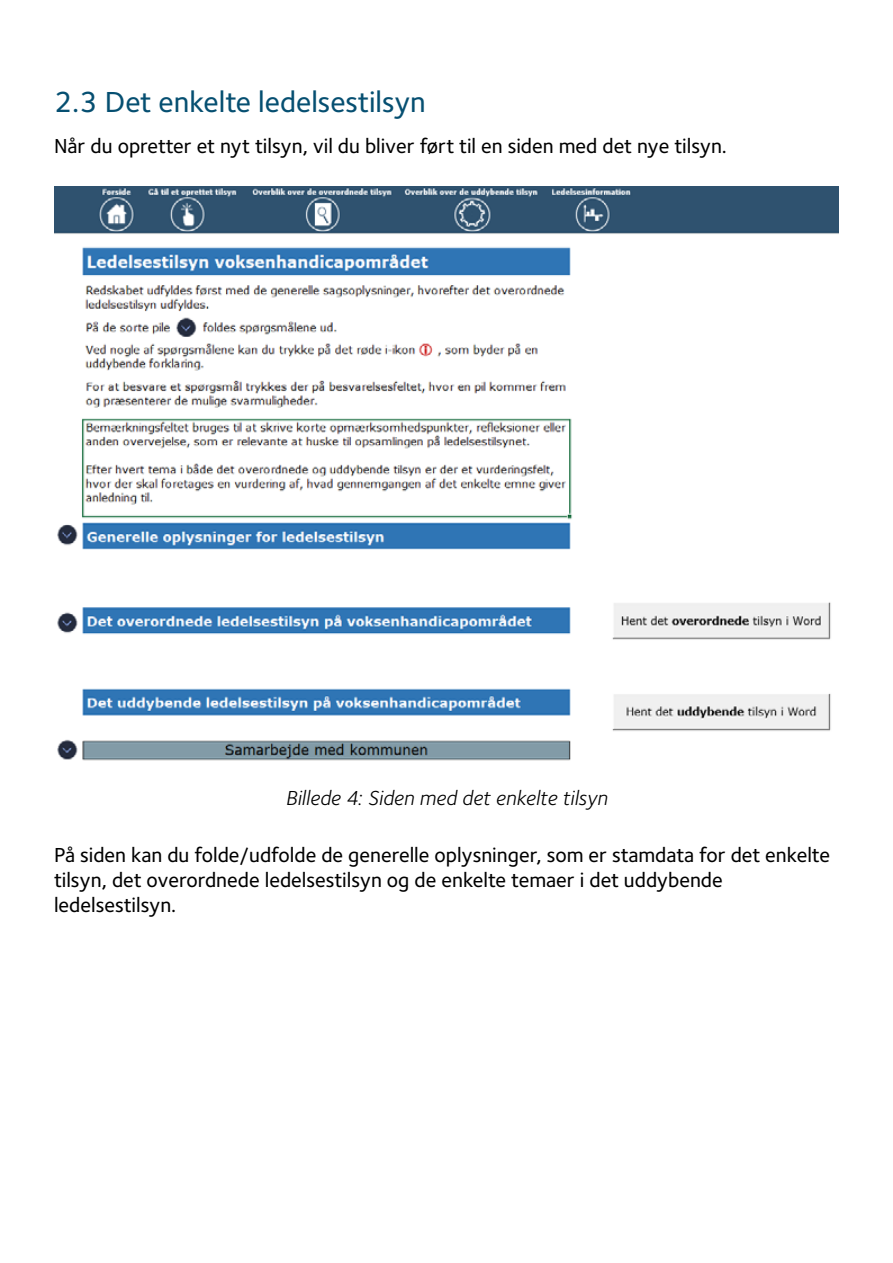
<style>
.page{position:relative;width:893px;height:1263px;background:#fff}
.page>*{position:absolute;margin:0;border:0;box-sizing:border-box;transform-origin:0 0}
.Overskrift_h3{font:500 30px "Foundry Sterling";color:#064f71}
.t1{font:500 21px/25.2px "Foundry Sterling";color:#000}
.t2{font:italic 21px "Foundry Sterling";color:#000}
</style>
<div class="page">
<img style="left:54px;top:187px;width:785px;height:574px">
<h3 class="Overskrift_h3" style="left:54px;top:84px;width:373px">2.3 Det enkelte ledelsestilsyn</h3>
<p class="t1" style="left:54px;top:134px;width:674px">Når du opretter et nyt tilsyn, vil du bliver ført til en siden med det nye tilsyn.</p>
<p class="t2" style="left:285px;top:785px;width:324px">Billede 4: Siden med det enkelte tilsyn</p>
<p class="t1" style="left:54px;top:842px;width:777px">På siden kan du folde/udfolde de generelle oplysninger, som er stamdata for det enkelte tilsyn, det overordnede ledelsestilsyn og de enkelte temaer i det uddybende ledelsestilsyn.</p>
</div>
